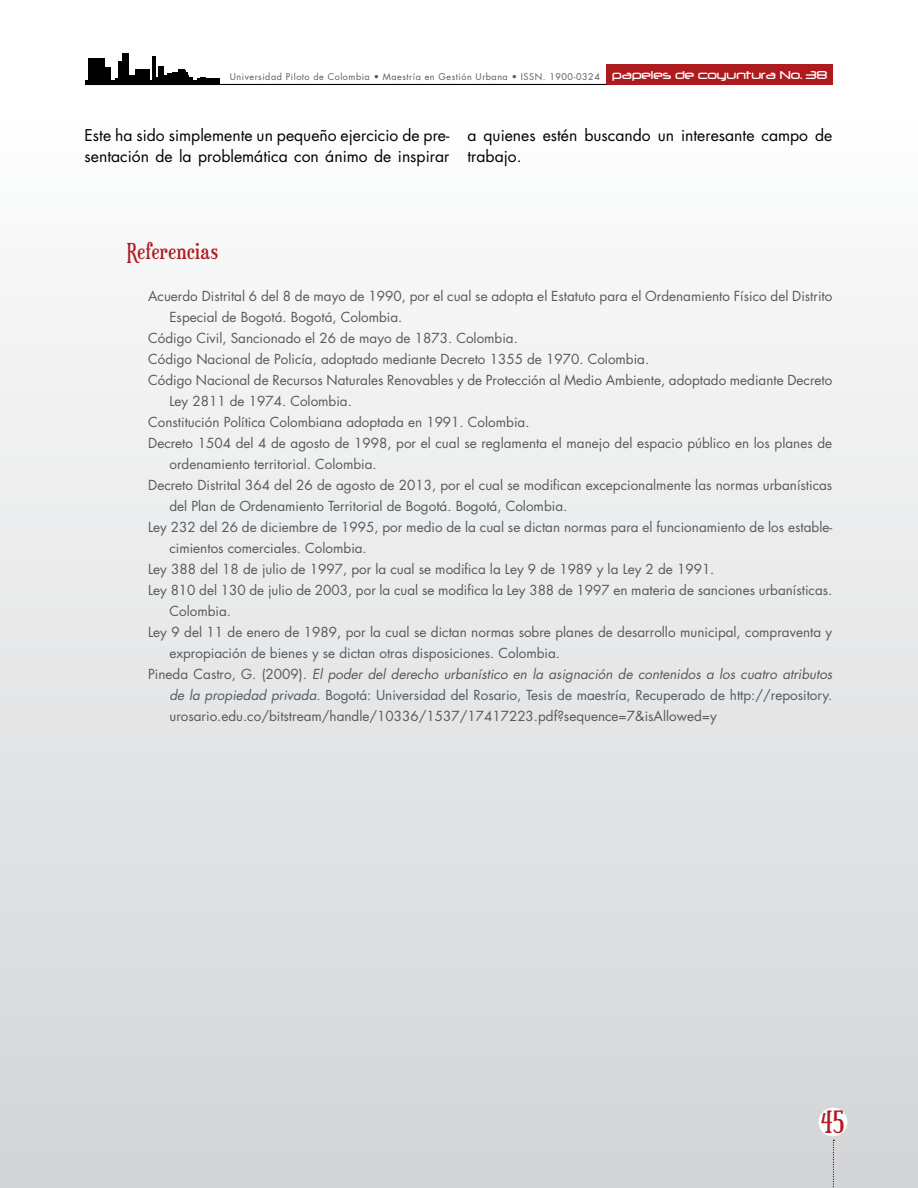
<style>
.page{position:relative;width:918px;height:1188px;background:#fff}
.page>*{position:absolute;margin:0;border:0;box-sizing:border-box;transform-origin:0 0}
.t1{font:30px "Euphorigenic";color:#ae1b1f}
.t2{font:21.45px "Euphorigenic";letter-spacing:.025em;color:#ae1b1f}
.t3{font:15.75px/21px "Futura Std";color:#000}
.t4{font:13.5px "Futura Std";color:#58595b}
.t5{font:italic 13.5px "Futura Std";color:#58595b}
.t6{font:13.5px "Neuropol";color:#fff}
.t7{font:9px "Futura Std";letter-spacing:.06em;color:#58595b}
.s1{font-style:normal}
.s2{font-style:italic}
</style>
<div class="page">
<div style="left:0;top:0;width:918px;height:1188px;background:linear-gradient(to bottom,#fff,#d3d4d6)"></div>
<div style="left:607px;top:65px;width:226px;height:20px;background:#ae1b1f"></div>
<hr style="left:85px;top:84px;width:522px;height:1px;background:#000">
<div style="left:819px;top:1108px;width:28px;height:28px;background:#fff;border-radius:50%"></div>
<svg style="left:833px;top:1140px;width:1px;height:48px"></svg>
<div style="left:85px;top:80px;width:134px;height:5px;background:#000"></div>
<div style="left:88px;top:58px;width:16px;height:27px;background:#000"></div>
<div style="left:104px;top:67px;width:6px;height:18px;background:#000"></div>
<div style="left:123px;top:53px;width:6px;height:32px;background:#000"></div>
<div style="left:118px;top:61px;width:6px;height:24px;background:#000"></div>
<div style="left:128px;top:76px;width:9px;height:9px;background:#000"></div>
<div style="left:135px;top:69px;width:14px;height:16px;background:#000"></div>
<hr style="left:153px;top:57px;width:3px;height:28px;background:#000">
<div style="left:159px;top:66px;width:5px;height:19px;background:#000"></div>
<div style="left:164px;top:76px;width:9px;height:9px;background:#000"></div>
<div style="left:167px;top:74px;width:8px;height:11px;background:#000"></div>
<div style="left:172px;top:72px;width:8px;height:13px;background:#000"></div>
<div style="left:178px;top:69px;width:7px;height:16px;background:#000"></div>
<hr style="left:183px;top:71px;width:3px;height:14px;background:#000">
<svg style="left:186px;top:73px;width:16px;height:7px"></svg>
<div style="left:200px;top:77px;width:6px;height:8px;background:#000"></div>
<div style="left:206px;top:79px;width:13px;height:6px;background:#000"></div>
<p class="t7" style="left:230px;top:71px;width:372px">Universidad Piloto de Colombia • Maestría en Gestión Urbana • ISSN. 1900-0324</p>
<p class="t6" style="left:612px;top:68px;width:217px">papeles de coyuntura No. 38</p>
<p class="t3" style="left:85px;top:124px;width:366px">Este ha sido simplemente un pequeño ejercicio de pre&shy;sentación de la problemática con ánimo de inspirar</p>
<p class="t3" style="left:467px;top:124px;width:366px">a quienes estén buscando un interesante campo de trabajo.</p>
<h2 class="t2" style="left:127px;top:238px;width:93px">Referencias</h2>
<p class="t4" style="left:148px;top:287px;width:686px">Acuerdo Distrital 6 del 8 de mayo de 1990, por el cual se adopta el Estatuto para el Ordenamiento Físico del Distrito</p>
<p class="t4" style="left:169px;top:308px;width:234px">Especial de Bogotá. Bogotá, Colombia.</p>
<p class="t4" style="left:148px;top:329px;width:371px">Código Civil, Sancionado el 26 de mayo de 1873. Colombia.</p>
<p class="t4" style="left:148px;top:350px;width:503px">Código Nacional de Policía, adoptado mediante Decreto 1355 de 1970. Colombia.</p>
<p class="t4" style="left:148px;top:371px;width:686px">Código Nacional de Recursos Naturales Renovables y de Protección al Medio Ambiente, adoptado mediante Decreto</p>
<p class="t4" style="left:169px;top:392px;width:184px">Ley 2811 de 1974. Colombia.</p>
<p class="t4" style="left:148px;top:413px;width:383px">Constitución Política Colombiana adoptada en 1991. Colombia.</p>
<p class="t4" style="left:148px;top:434px;width:686px">Decreto 1504 del 4 de agosto de 1998, por el cual se reglamenta el manejo del espacio público en los planes de</p>
<p class="t4" style="left:169px;top:455px;width:209px">ordenamiento territorial. Colombia.</p>
<p class="t4" style="left:148px;top:476px;width:686px">Decreto Distrital 364 del 26 de agosto de 2013, por el cual se modifican excepcionalmente las normas urbanísticas</p>
<p class="t4" style="left:169px;top:497px;width:399px">del Plan de Ordenamiento Territorial de Bogotá. Bogotá, Colombia.</p>
<p class="t4" style="left:148px;top:518px;width:686px">Ley 232 del 26 de diciembre de 1995, por medio de la cual se dictan normas para el funcionamiento de los estable-</p>
<p class="t4" style="left:169px;top:539px;width:199px">cimientos comerciales. Colombia.</p>
<p class="t4" style="left:148px;top:560px;width:568px">Ley 388 del 18 de julio de 1997, por la cual se modifica la Ley 9 de 1989 y la Ley 2 de 1991.</p>
<p class="t4" style="left:148px;top:581px;width:686px">Ley 810 del 130 de julio de 2003, por la cual se modifica la Ley 388 de 1997 en materia de sanciones urbanísticas.</p>
<p class="t4" style="left:169px;top:602px;width:63px">Colombia.</p>
<p class="t4" style="left:148px;top:623px;width:686px">Ley 9 del 11 de enero de 1989, por la cual se dictan normas sobre planes de desarrollo municipal, compraventa y</p>
<p class="t4" style="left:169px;top:644px;width:392px">expropiación de bienes y se dictan otras disposiciones. Colombia.</p>
<p class="t5" style="left:148px;top:665px;width:686px"><span class="s1">Pineda Castro, G. (2009).</span> El poder del derecho urbanístico en la asignación de contenidos a los cuatro atributos</p>
<p class="t4" style="left:169px;top:686px;width:664px"><span class="s2">de la propiedad privada.</span> Bogotá: Universidad del Rosario, Tesis de maestría, Recuperado de http://repository.</p>
<p class="t4" style="left:169px;top:707px;width:549px">urosario.edu.co/bitstream/handle/10336/1537/17417223.pdf?sequence=7&amp;isAllowed=y</p>
<h1 class="t1" style="left:821px;top:1104px;width:25px">45</h1>
</div>
